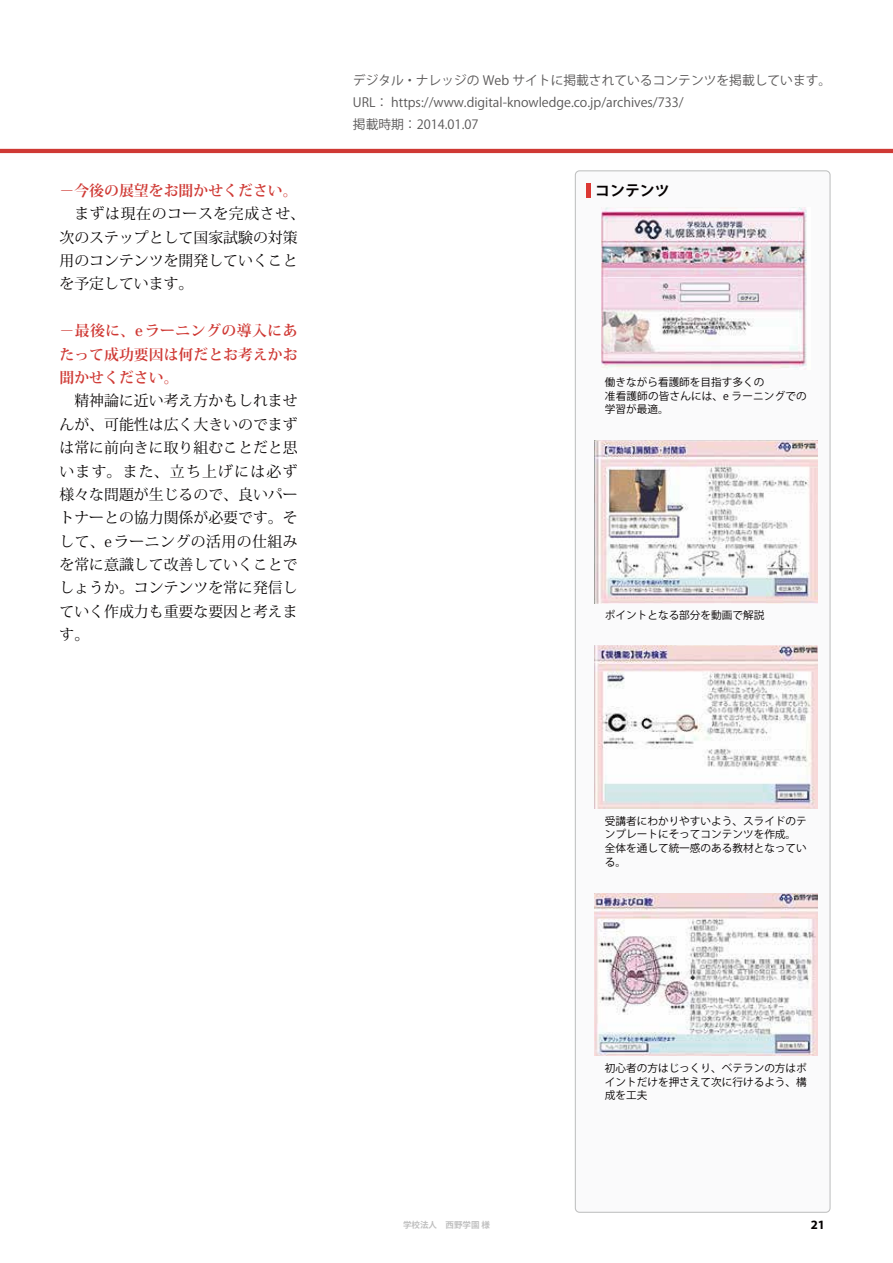
<style>
.page{position:relative;width:893px;height:1263px;background:#fff}
.page>*{position:absolute;margin:0;border:0;box-sizing:border-box;transform-origin:0 0}
.t1{font:14.85px/23.4px "Koz Min Pr 6 N";color:#040000}
.t2{font:700 14.85px/23.4px "Koz Min Pr 6 N";color:#cf3934;text-align:justify}
.t3{font:700 14.85px "Koz Go Pr 6 N";color:#040000}
.t4{font:12.75px/22.4px "Koz Go Pr 6 N";color:#595757}
.t5{font:700 12.75px "Myriad Pro";color:#040000}
.t6{font:10.65px/13.8px "Koz Go Pr 6 N";color:#040000}
.t7{font:700 8.55px "Koz Go Pr 6 N";color:#c0c0c0}
</style>
<div class="page">
<hr style="left:0;top:149px;width:893px;height:4px;background:#cf3934">
<div style="left:575px;top:171px;width:255px;height:1041px;background:#fafafb;border-radius:4px"></div>
<hr style="left:587px;top:183px;width:4px;height:15px;background:#dc3834">
<img style="left:602px;top:207px;width:205px;height:161px">
<img style="left:594px;top:440px;width:223px;height:163px">
<img style="left:594px;top:646px;width:223px;height:163px">
<img style="left:594px;top:893px;width:223px;height:163px">
<p class="t2" style="left:60px;top:179px;width:240px">－今後の展望をお聞かせください。</p>
<p class="t1" style="left:60px;top:202px;width:247px;text-indent:15px">まずは現在のコースを完成させ、次のステップとして国家試験の対策用のコンテンツを開発していくことを予定しています。</p>
<p class="t2" style="left:60px;top:319px;width:240px">－最後に、eラーニングの導入にあたって成功要因は何だとお考えかお聞かせください。</p>
<p class="t1" style="left:60px;top:390px;width:240px;text-align:justify;text-indent:15px">精神論に近い考え方かもしれませんが、可能性は広く大きいのでまずは常に前向きに取り組むことだと思います。また、立ち上げには必ず様々な問題が生じるので、良いパートナーとの協力関係が必要です。そして、eラーニングの活用の仕組みを常に意識して改善していくことでしょうか。コンテンツを常に発信していく作成力も重要な要因と考えます。</p>
<p class="t4" style="left:353px;top:69px;width:480px">デジタル・ナレッジの Web サイトに掲載されているコンテンツを掲載しています。<br>URL： https://www.digital-knowledge.co.jp/archives/733/<br>掲載時期：2014.01.07</p>
<p class="t3" style="left:595px;top:182px;width:76px">コンテンツ</p>
<p class="t6" style="left:605px;top:375px;width:203px">働きながら看護師を目指す多くの<br>准看護師の皆さんには、e ラーニングでの学習が最適。</p>
<p class="t6" style="left:605px;top:608px;width:161px">ポイントとなる部分を動画で解説</p>
<p class="t6" style="left:605px;top:814px;width:203px">受講者にわかりやすいよう、スライドのテンプレートにそってコンテンツを作成。全体を通して統一感のある教材となっている。</p>
<p class="t7" style="left:403px;top:1220px;width:88px">学校法人　西野学園 様</p>
<p class="t6" style="left:605px;top:1061px;width:203px;text-align:justify">初心者の方はじっくり、ベテランの方はポイントだけを押さえて次に行けるよう、構成を工夫</p>
<p class="t5" style="left:811px;top:1216px;width:16px">21</p>
</div>
